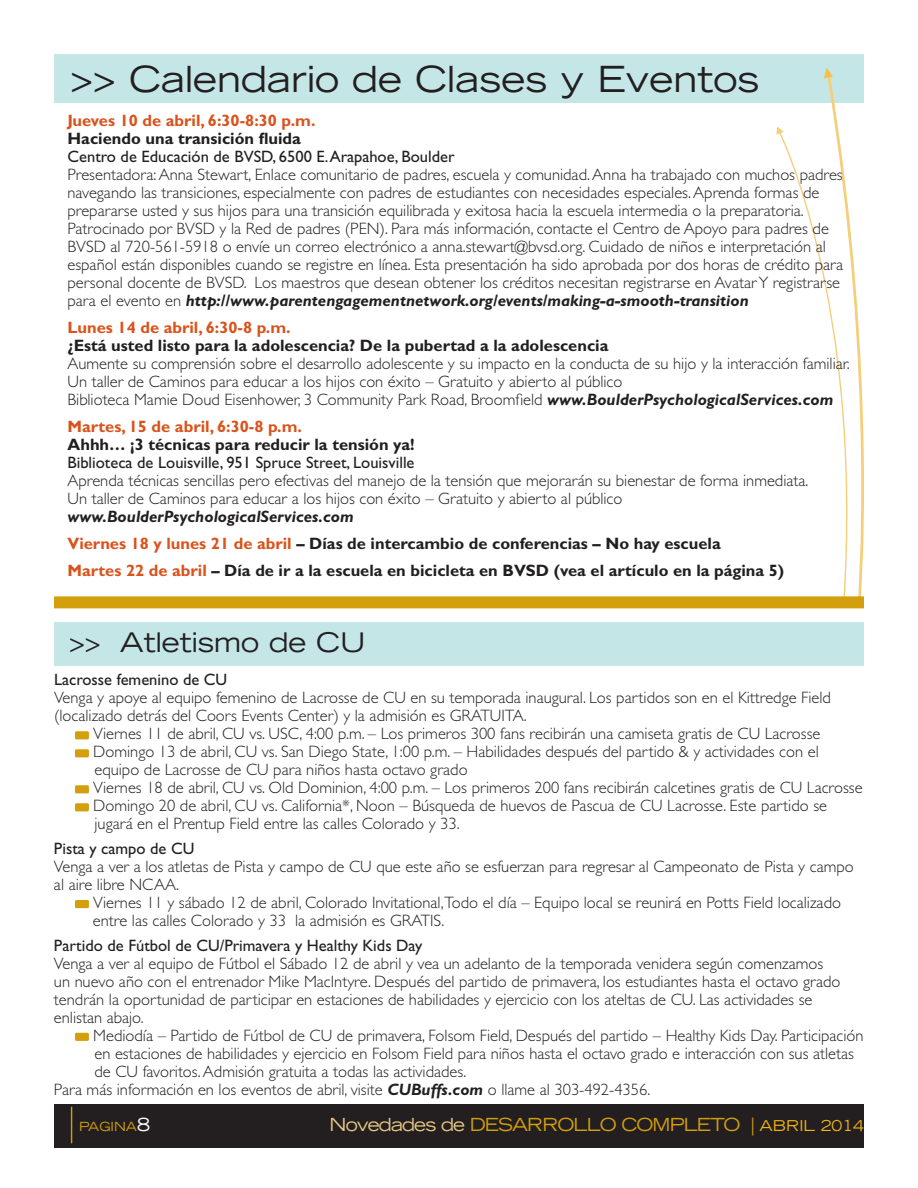
<style>
.page{position:relative;width:918px;height:1188px;background:#fff}
.page>*{position:absolute;margin:0;border:0;box-sizing:border-box;transform-origin:0 0}
.t1{font:expanded 36px "Trade Gothic LT Std";color:#231f20}
.t2{font:expanded 27px "Trade Gothic LT Std";color:#231f20}
.t3{font:expanded 18px "Trade Gothic LT Std";letter-spacing:-.05em;color:#d49f0c}
.t4{font:300 16.5px/18px "Gill Sans Std";color:#231f20}
.t5{font:700 16.5px/27px "Gill Sans Std";color:#231f20}
.t6{font:16.5px "Gill Sans Std";color:#231f20}
.t7{font:700 16.5px "Gill Sans Std";color:#d9531c}
.t8{font:expanded 12.6px "Trade Gothic LT Std";color:#d49f0c}
.s1{font-size:37.65px}
.s2{font-weight:700;font-style:italic}
.s3{font-style:italic}
.s4{color:#d9531c}
.s5{font-size:18px;color:#fff}
.s6{color:#eac884}
.s7{font-size:15px;color:#efb211}
</style>
<div class="page">
<div style="left:54px;top:54px;width:810px;height:49px;background:#c5e6e7"></div>
<svg style="left:776px;top:68px;width:88px;height:528px"></svg>
<div style="left:54px;top:1104px;width:810px;height:44px;background:#231f20"></div>
<hr style="left:71px;top:1107px;width:1px;height:36px;background:#d49f0c">
<div style="left:54px;top:622px;width:810px;height:44px;background:#c5e6e7"></div>
<div style="left:75px;top:731px;width:14px;height:8px;background:#d49f0c;border-radius:2px"></div>
<div style="left:75px;top:749px;width:14px;height:8px;background:#d49f0c;border-radius:2px"></div>
<div style="left:75px;top:785px;width:14px;height:8px;background:#d49f0c;border-radius:2px"></div>
<div style="left:75px;top:803px;width:14px;height:8px;background:#d49f0c;border-radius:2px"></div>
<div style="left:75px;top:900px;width:14px;height:8px;background:#d49f0c;border-radius:2px"></div>
<div style="left:75px;top:1033px;width:14px;height:8px;background:#d49f0c;border-radius:2px"></div>
<div style="left:54px;top:596px;width:810px;height:12px;background:#d49f0c"></div>
<h1 class="t1" style="left:70px;top:55px;width:690px"><span class="s1">&gt;&gt;</span> Calendario de Clases y Eventos</h1>
<p class="t7" style="left:68px;top:111px;width:250px">Jueves 10 de abril, 6:30-8:30 p.m.</p>
<p class="t5" style="left:68px;top:125px;width:235px">Haciendo una transición fluida</p>
<p class="t6" style="left:68px;top:147px;width:389px">Centro de Educación de BVSD, 6500 E. Arapahoe, Boulder</p>
<p class="t4" style="left:68px;top:166px;width:777px">Presentadora: Anna Stewart, Enlace comunitario de padres, escuela y comunidad. Anna ha trabajado con muchos padres navegando las transiciones, especialmente con padres de estudiantes con necesidades especiales. Aprenda formas de prepararse usted y sus hijos para una transición equilibrada y exitosa hacia la escuela intermedia o la preparatoria.<br>Patrocinado por BVSD y la Red de padres (PEN). Para más información, contacte el Centro de Apoyo para padres de BVSD al 720-561-5918 o envíe un correo electrónico a anna.stewart@bvsd.org. Cuidado de niños e interpretación al español están disponibles cuando se registre en línea. Esta presentación ha sido aprobada por dos horas de crédito para personal docente de BVSD. Los maestros que desean obtener los créditos necesitan registrarse en Avatar Y registrarse para el evento en <span class="s2">http://www.parentengagementnetwork.org/events/making-a-smooth-transition</span></p>
<p class="t7" style="left:68px;top:318px;width:225px">Lunes 14 de abril, 6:30-8 p.m.</p>
<p class="t5" style="left:68px;top:332px;width:543px">¿Está usted listo para la adolescencia? De la pubertad a la adolescencia</p>
<p class="t4" style="left:68px;top:355px;width:784px">Aumente su comprensión sobre el desarrollo adolescente y su impacto en la conducta de su hijo y la interacción familiar.<br>Un taller de Caminos para educar a los hijos con éxito – Gratuito y abierto al público<br>Biblioteca Mamie Doud Eisenhower, 3 Community Park Road, Broomfield <span class="s2">www.BoulderPsychologicalServices.com</span></p>
<p class="t7" style="left:68px;top:417px;width:236px">Martes, 15 de abril, 6:30-8 p.m.</p>
<p class="t5" style="left:68px;top:431px;width:349px">Ahhh… ¡3 técnicas para reducir la tensión ya!</p>
<p class="t6" style="left:68px;top:453px;width:349px">Biblioteca de Louisville, 951 Spruce Street, Louisville</p>
<p class="t4" style="left:68px;top:472px;width:742px">Aprenda técnicas sencillas pero efectivas del manejo de la tensión que mejorarán su bienestar de forma inmediata.<br>Un taller de Caminos para educar a los hijos con éxito – Gratuito y abierto al público</p>
<p class="t5" style="left:68px;top:503px;width:718px"><span class="s3">www.BoulderPsychologicalServices.com<br></span><span class="s4">Viernes 18 y lunes 21 de abril</span> – Días de intercambio de conferencias – No hay escuela<br><span class="s4">Martes 22 de abril</span> – Día de ir a la escuela en bicicleta en BVSD (vea el artículo en la página 5)</p>
<h2 class="t2" style="left:69px;top:624px;width:298px">&gt;&gt; Atletismo de CU</h2>
<p class="t6" style="left:54px;top:670px;width:175px">Lacrosse femenino de CU</p>
<p class="t4" style="left:54px;top:689px;width:779px">Venga y apoye al equipo femenino de Lacrosse de CU en su temporada inaugural. Los partidos son en el Kittredge Field (localizado detrás del Coors Events Center) y la admisión es GRATUITA.</p>
<p class="t4" style="left:93px;top:725px;width:771px">Viernes 11 de abril, CU vs. USC, 4:00 p.m. – Los primeros 300 fans recibirán una camiseta gratis de CU Lacrosse Domingo 13 de abril, CU vs. San Diego State, 1:00 p.m. – Habilidades después del partido &amp; y actividades con el equipo de Lacrosse de CU para niños hasta octavo grado<br>Viernes 18 de abril, CU vs. Old Dominion, 4:00 p.m. – Los primeros 200 fans recibirán calcetines gratis de CU Lacrosse Domingo 20 de abril, CU vs. California*, Noon – Búsqueda de huevos de Pascua de CU Lacrosse. Este partido se jugará en el Prentup Field entre las calles Colorado y 33.</p>
<p class="t6" style="left:54px;top:839px;width:142px">Pista y campo de CU</p>
<p class="t4" style="left:54px;top:858px;width:801px">Venga a ver a los atletas de Pista y campo de CU que este año se esfuerzan para regresar al Campeonato de Pista y campo al aire libre NCAA.</p>
<p class="t4" style="left:93px;top:894px;width:750px">Viernes 11 y sábado 12 de abril, Colorado Invitational,Todo el día – Equipo local se reunirá en Potts Field localizado entre las calles Colorado y 33 la admisión es GRATIS.</p>
<p class="t6" style="left:54px;top:936px;width:370px">Partido de Fútbol de CU/Primavera y Healthy Kids Day</p>
<p class="t4" style="left:54px;top:955px;width:788px">Venga a ver al equipo de Fútbol el Sábado 12 de abril y vea un adelanto de la temporada venidera según comenzamos un nuevo año con el entrenador Mike MacIntyre. Después del partido de primavera, los estudiantes hasta el octavo grado tendrán la oportunidad de participar en estaciones de habilidades y ejercicio con los ateltas de CU. Las actividades se enlistan abajo.</p>
<p class="t4" style="left:93px;top:1027px;width:772px">Mediodía – Partido de Fútbol de CU de primavera, Folsom Field, Después del partido – Healthy Kids Day. Participación</p>
<p class="t4" style="left:94px;top:1045px;width:761px">en estaciones de habilidades y ejercicio en Folsom Field para niños hasta el octavo grado e interacción con sus atletas</p>
<p class="t4" style="left:94px;top:1063px;width:373px">de CU favoritos. Admisión gratuita a todas las actividades.</p>
<p class="t4" style="left:54px;top:1081px;width:598px">Para más información en los eventos de abril, visite <span class="s2">CUBuffs.com</span> o llame al 303-492-4356.</p>
<p class="t8" style="left:79px;top:1118px;width:73px">PAGINA<span class="s5">8</span></p>
<p class="t3" style="left:330px;top:1113px;width:536px"><span class="s6">Novedades de</span> DESARROLLO COMPLETO | <span class="s7">ABRIL 2014</span></p>
</div>
